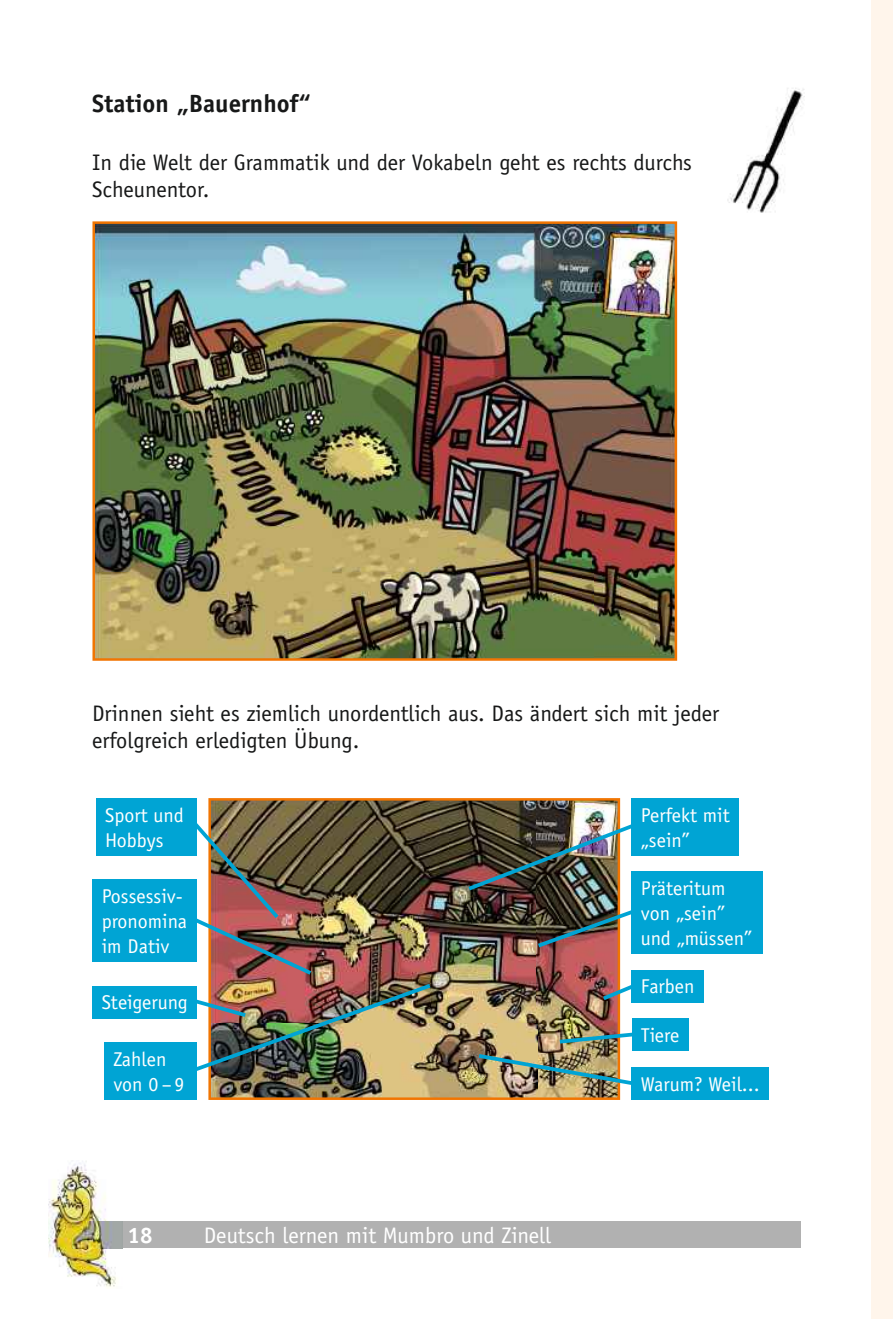
<style>
.page{position:relative;width:893px;height:1319px;background:#fff}
.page>*{position:absolute;margin:0;border:0;box-sizing:border-box;transform-origin:0 0}
.t1{font:700 25px "Officina Sans";color:#171818}
.t2{font:22.5px/27.5px "Officina Sans";color:#171818}
.t3{font:22.5px "Officina Sans";color:#fff}
.t4{font:700 22.5px "Officina Sans";color:#fff}
.t5{font:20px/25px "Officina Sans Std";color:#fff}
</style>
<div class="page">
<div style="left:872px;top:0;width:21px;height:1318px;background:#fff5eb"></div>
<img style="left:727px;top:88px;width:78px;height:125px">
<img style="left:95px;top:224px;width:579px;height:433px">
<div style="left:92px;top:221px;width:585px;height:439px;border:2px solid #f17502"></div>
<div style="left:96px;top:798px;width:101px;height:57px;background:#00a4d4"></div>
<div style="left:92px;top:879px;width:105px;height:83px;background:#00a4d4"></div>
<div style="left:92px;top:985px;width:105px;height:33px;background:#00a4d4"></div>
<div style="left:104px;top:1041px;width:93px;height:58px;background:#00a4d4"></div>
<div style="left:632px;top:1066px;width:137px;height:33px;background:#00a4d4"></div>
<div style="left:632px;top:969px;width:72px;height:33px;background:#00a4d4"></div>
<div style="left:632px;top:871px;width:131px;height:83px;background:#00a4d4"></div>
<div style="left:632px;top:798px;width:107px;height:57px;background:#00a4d4"></div>
<div style="left:632px;top:1017px;width:57px;height:33px;background:#00a4d4"></div>
<img style="left:211px;top:801px;width:406px;height:295px">
<div style="left:208px;top:798px;width:412px;height:301px;border:2px solid #f17502"></div>
<img style="left:186px;top:814px;width:249px;height:261px">
<img style="left:464px;top:818px;width:179px;height:75px">
<img style="left:534px;top:904px;width:98px;height:46px">
<svg style="left:599px;top:979px;width:44px;height:24px"></svg>
<img style="left:475px;top:1051px;width:162px;height:36px">
<svg style="left:556px;top:1030px;width:76px;height:15px"></svg>
<div style="left:73px;top:1221px;width:728px;height:26px;background:#b1b1b1"></div>
<img style="left:48px;top:1161px;width:74px;height:126px">
<img style="left:73px;top:1221px;width:49px;height:26px">
<p class="t1" style="left:92px;top:88px;width:220px">Station „Bauernhof“</p>
<p class="t2" style="left:92px;top:148px;width:601px">In die Welt der Grammatik und der Vokabeln geht es rechts durchs<br>Scheunentor.</p>
<p class="t2" style="left:92px;top:699px;width:629px">Drinnen sieht es ziemlich unordentlich aus. Das ändert sich mit jeder erfolgreich erledigten Übung.</p>
<p class="t5" style="left:105px;top:802px;width:80px">Sport und<br>Hobbys</p>
<p class="t5" style="left:102px;top:883px;width:87px">Possessiv&shy;pronomina im Dativ</p>
<p class="t5" style="left:102px;top:990px;width:87px">Steigerung</p>
<p class="t5" style="left:113px;top:1046px;width:72px">Zahlen von 0 – 9</p>
<p class="t4" style="left:128px;top:1220px;width:27px">18</p>
<p class="t3" style="left:204px;top:1221px;width:349px">Deutsch lernen mit Mumbro und Zinell</p>
<p class="t5" style="left:641px;top:802px;width:90px">Perfekt mit „sein”</p>
<p class="t5" style="left:641px;top:875px;width:113px">Präteritum von „sein” und „müssen”</p>
<p class="t5" style="left:641px;top:974px;width:55px">Farben</p>
<p class="t5" style="left:641px;top:1022px;width:40px">Tiere</p>
<p class="t5" style="left:641px;top:1071px;width:120px">Warum? Weil...</p>
</div>
